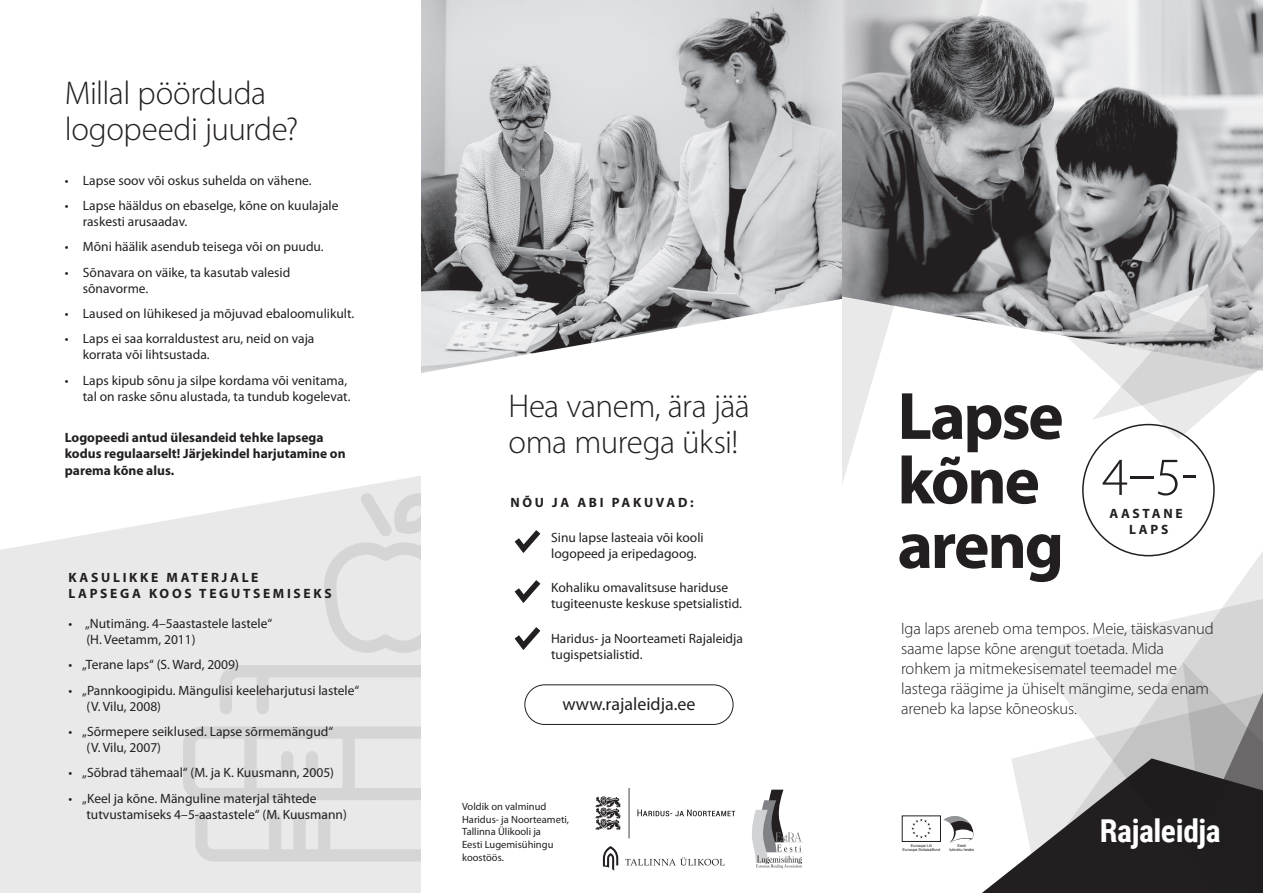
<style>
.page{position:relative;width:1263px;height:893px;background:#fff}
.page>*{position:absolute;margin:0;border:0;box-sizing:border-box;transform-origin:0 0}
.t1{font:700 67.5px/64.5px "Myriad Pro";letter-spacing:-.035em;color:#231f20}
.t2{font:300 54px "Myriad Pro";color:#231f20}
.t3{font:300 33px/36px "Myriad Pro";letter-spacing:-.015em;color:#231f20}
.t4{font:700 31.65px "Roboto Condensed";letter-spacing:-.015em;color:#fff}
.t5{font:18px "Myriad Pro";color:#231f20}
.t6{font:300 16.5px/19.8px "Myriad Pro";letter-spacing:-.01em;color:#231f20}
.t7{font:13.5px/16.2px "Myriad Pro";color:#231f20}
.t8{font:700 13.5px/16.2px "Myriad Pro";color:#231f20}
.t9{font:700 13.5px/16.2px "Myriad Pro";letter-spacing:.2em;color:#231f20;text-align:center}
.t10{font:10.5px/12.6px "Myriad Pro";color:#231f20}
.t11{font:3.9px/4.2px "Arial";color:#231f20;text-align:center}
</style>
<div class="page">
<img style="left:989px;top:0;width:274px;height:259px">
<svg style="left:989px;top:259px;width:211px;height:180px"></svg>
<svg style="left:1092px;top:178px;width:171px;height:242px;background:#bcbcbe"></svg>
<svg style="left:842px;top:0;width:147px;height:484px"></svg>
<img style="left:421px;top:0;width:421px;height:373px">
<svg style="left:911px;top:557px;width:352px;height:336px"></svg>
<svg style="left:0;top:476px;width:421px;height:417px;background:#e8e8e8"></svg>
<div style="left:524px;top:684px;width:209px;height:41px;border:1px solid #231f20;border-radius:20px"></div>
<svg style="left:515px;top:530px;width:25px;height:23px"></svg>
<svg style="left:515px;top:580px;width:25px;height:23px"></svg>
<svg style="left:515px;top:627px;width:25px;height:23px"></svg>
<hr style="left:756px;top:862px;width:47px;height:1px;background:#808285">
<hr style="left:766px;top:852px;width:37px;height:1px;background:#808285">
<hr style="left:772px;top:842px;width:31px;height:1px;background:#808285">
<svg style="left:752px;top:790px;width:50px;height:78px"></svg>
<svg style="left:625px;top:857px;width:100px;height:8px"></svg>
<svg style="left:603px;top:846px;width:15px;height:25px"></svg>
<svg style="left:637px;top:809px;width:98px;height:7px"></svg>
<svg style="left:595px;top:788px;width:34px;height:50px"></svg>
<h3 class="t3" style="left:65px;top:75px;width:235px">Millal pöörduda logopeedi juurde?</h3>
<p class="t7" style="left:65px;top:172px;width:248px">• Lapse soov või oskus suhelda on vähene.</p>
<p class="t7" style="left:83px;top:197px;width:257px;text-indent:-18px">• Lapse hääldus on ebaselge, kõne on kuulajale raskesti arusaadav.</p>
<p class="t7" style="left:65px;top:238px;width:260px">• Mõni häälik asendub teisega või on puudu.</p>
<p class="t7" style="left:83px;top:264px;width:209px;text-indent:-18px">• Sõnavara on väike, ta kasutab valesid sõnavorme.</p>
<p class="t7" style="left:65px;top:305px;width:291px">• Laused on lühikesed ja mõjuvad ebaloomulikult.</p>
<p class="t7" style="left:83px;top:330px;width:233px;text-indent:-18px">• Laps ei saa korraldustest aru, neid on vaja korrata või lihtsustada.</p>
<p class="t7" style="left:65px;top:372px;width:287px;text-align:right">• Laps kipub sõnu ja silpe kordama või venitama, tal on raske sõnu alustada, ta tundub kogelevat.</p>
<p class="t8" style="left:65px;top:429px;width:282px">Logopeedi antud ülesandeid tehke lapsega kodus regulaarselt! Järjekindel harjutamine on parema kõne alus.</p>
<p class="t9" style="left:68px;top:569px;width:265px;text-align:left">KASULIKKE MATERJALE<br>LAPSEGA KOOS TEGUTSEMISEKS</p>
<p class="t7" style="left:86px;top:615px;width:187px;text-indent:-18px">• „Nutimäng. 4–5aastastele lastele“ (H. Veetamm, 2011)</p>
<p class="t7" style="left:68px;top:657px;width:172px">• „Terane laps“ (S. Ward, 2009)</p>
<p class="t7" style="left:86px;top:682px;width:274px;text-indent:-18px">• „Pannkoogipidu. Mängulisi keeleharjutusi lastele“ (V. Vilu, 2008)</p>
<p class="t7" style="left:86px;top:723px;width:248px;text-indent:-18px">• „Sõrmepere seiklused. Lapse sõrmemängud“ (V. Vilu, 2007)</p>
<p class="t7" style="left:68px;top:765px;width:267px">• „Sõbrad tähemaal“ (M. ja K. Kuusmann, 2005)</p>
<p class="t7" style="left:86px;top:790px;width:262px;text-indent:-18px">• „Keel ja kõne. Mänguline materjal tähtede tutvustamiseks 4–5-aastastele“ (M. Kuusmann)</p>
<h3 class="t3" style="left:509px;top:388px;width:243px">Hea vanem, ära jää oma murega üksi!</h3>
<p class="t9" style="left:510px;top:494px;width:185px">NÕU JA ABI PAKUVAD:</p>
<p class="t7" style="left:551px;top:529px;width:154px">Sinu lapse lasteaia või kooli logopeed ja eripedagoog.</p>
<p class="t7" style="left:551px;top:579px;width:192px">Kohaliku omavalitsuse hariduse tugiteenuste keskuse spetsialistid.</p>
<p class="t7" style="left:551px;top:630px;width:193px">Haridus- ja Noorteameti Rajaleidja tugispetsialistid.</p>
<h3 class="t5" style="left:562px;top:693px;width:135px">www.rajaleidja.ee</h3>
<p class="t10" style="left:462px;top:800px;width:108px">Voldik on valminud<br>Haridus- ja Noorteameti,<br>Tallinna Ülikooli ja<br>Eesti Lugemisühingu koostöös.</p>
<h1 class="t1" style="left:897px;top:382px;width:168px">Lapse kõne areng</h1>
<h2 class="t2" style="left:1102px;top:444px;width:97px">4–5-</h2>
<p class="t9" style="left:1109px;top:505px;width:75px">AASTANE<br>LAPS</p>
<p class="t6" style="left:901px;top:619px;width:314px">Iga laps areneb oma tempos. Meie, täiskasvanud saame lapse kõne arengut toetada. Mida rohkem ja mitmekesisematel teemadel me lastega räägime ja ühiselt mängime, seda enam areneb ka lapse kõneoskus.</p>
<p class="t11" style="left:903px;top:843px;width:39px">Euroopa Liit<br>Euroopa Sotsiaalfond</p>
<p class="t11" style="left:949px;top:843px;width:26px">Eesti<br>tuleviku heaks</p>
<h3 class="t4" style="left:1100px;top:808px;width:122px">Rajaleidja</h3>
</div>
